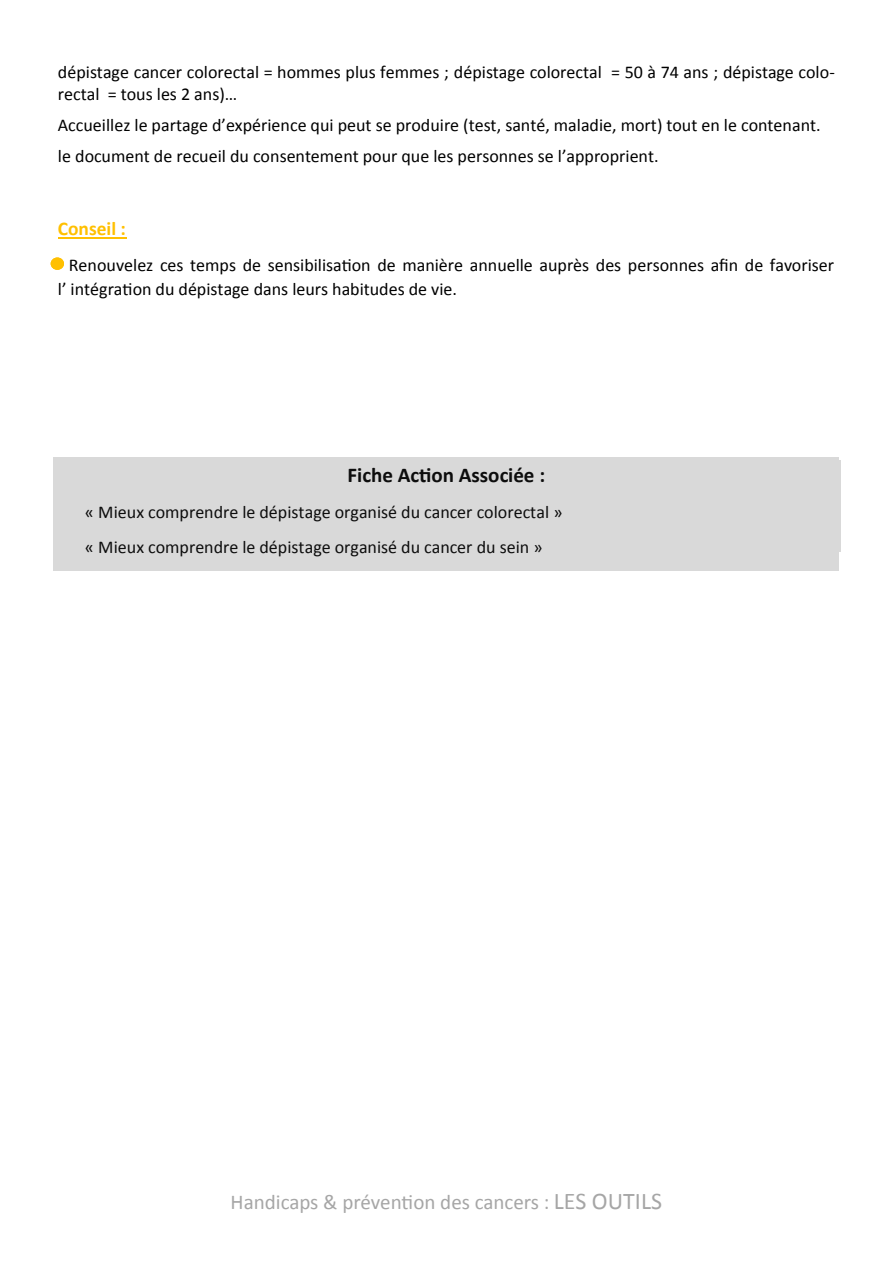
<style>
.page{position:relative;width:893px;height:1263px;background:#fff}
.page>*{position:absolute;margin:0;border:0;box-sizing:border-box;transform-origin:0 0}
.t1{font:700 21px "Calibri";color:#0d0d0d}
.t2{font:21px "Calibri";color:#a6a6a6}
.t3{font:700 19.5px "Calibri";color:#ffc000}
.t4{font:18px/21.9px "Calibri";color:#000}
.t5{font:18px/35.2px "Calibri";color:#0d0d0d}
.s1{font-size:24px}
</style>
<div class="page">
<hr style="left:58px;top:237px;width:68px;height:1px;background:#ffc000">
<svg style="left:51px;top:257px;width:13px;height:13px"></svg>
<div style="left:54px;top:457px;width:785px;height:114px;background:#d9d9d9"></div>
<p class="t4" style="left:58px;top:61px;width:778px">dépistage cancer colorectal = hommes plus femmes ; dépistage colorectal = 50 à 74 ans ; dépistage colo&shy;rectal = tous les 2 ans)…</p>
<p class="t4" style="left:58px;top:110px;width:764px;line-height:30.9px">Accueillez le partage d’expérience qui peut se produire (test, santé, maladie, mort) tout en le contenant. le document de recueil du consentement pour que les personnes se l’approprient.</p>
<p class="t3" style="left:58px;top:216px;width:69px">Conseil :</p>
<p class="t4" style="left:58px;top:253px;width:778px;line-height:23.5px;text-indent:11px">Renouvelez ces temps de sensibilisation de manière annuelle auprès des personnes afin de favoriser l’ intégration du dépistage dans leurs habitudes de vie.</p>
<p class="t1" style="left:347px;top:461px;width:199px">Fiche Action Associée :</p>
<p class="t5" style="left:85px;top:494px;width:479px">« Mieux comprendre le dépistage organisé du cancer colorectal » « Mieux comprendre le dépistage organisé du cancer du sein »</p>
<p class="t1" style="left:349px;top:464px;width:199px">Fiche Action Associée :</p>
<p class="t2" style="left:231px;top:1189px;width:433px">Handicaps &amp; prévention des cancers : <span class="s1">LES OUTILS</span></p>
</div>
